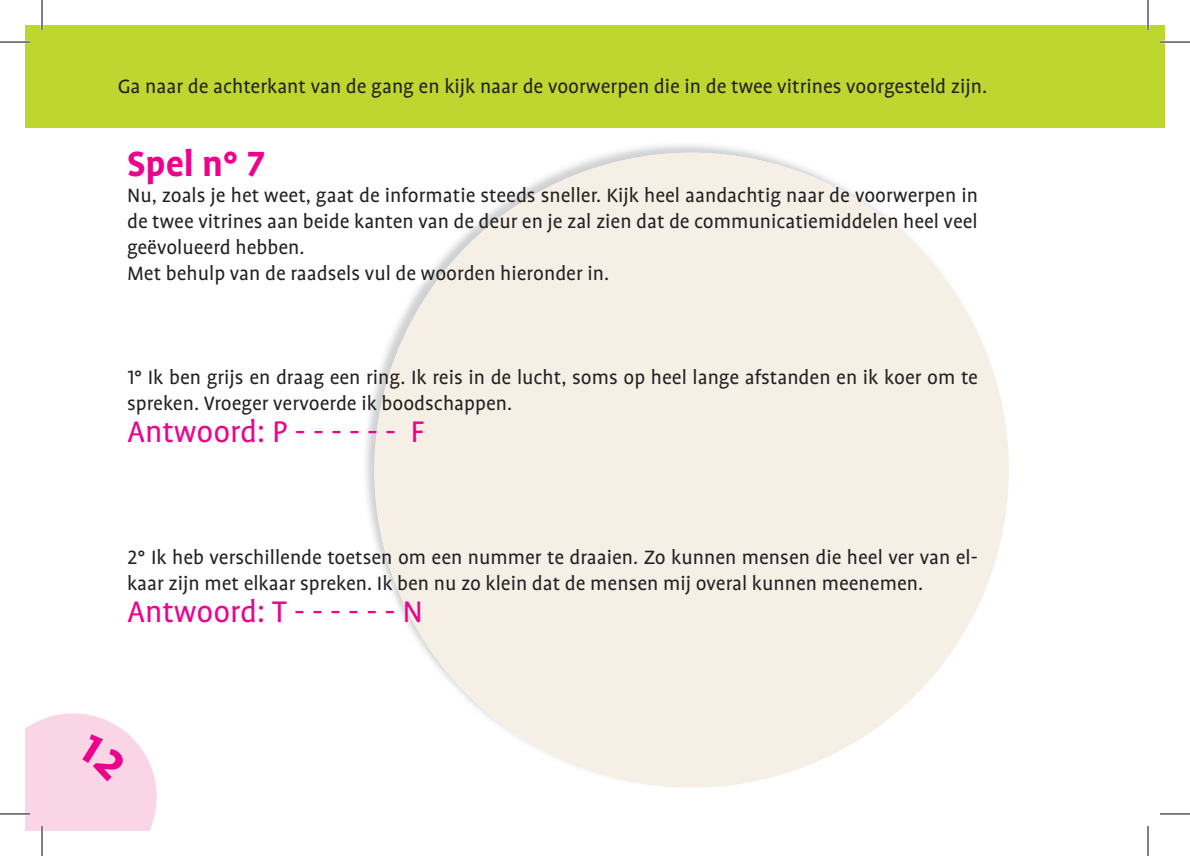
<style>
.page{position:relative;width:1190px;height:856px;background:#fff}
.page>*{position:absolute;margin:0;border:0;box-sizing:border-box;transform-origin:0 0}
.t1{font:700 40px "Profile OT";color:#ed028c}
.t2{font:34px "Profile OT";color:#ed028c}
.t3{font:22px/26px "Profile OT";color:#231f20}
</style>
<div class="page">
<svg style="left:366px;top:153px;width:643px;height:634px;fill:#f5efe6"></svg>
<div style="left:25px;top:25px;width:1140px;height:102px;background:#bed630"></div>
<hr style="left:0;top:41px;width:30px;height:2px;background:#fff">
<hr style="left:1160px;top:41px;width:30px;height:2px;background:#fff">
<hr style="left:41px;top:0;width:2px;height:30px;background:#fff">
<hr style="left:1146px;top:0;width:3px;height:30px;background:#fff">
<hr style="left:0;top:42px;width:30px;height:1px;background:#000">
<hr style="left:1160px;top:42px;width:30px;height:1px;background:#000">
<hr style="left:0;top:813px;width:30px;height:1px;background:#000">
<hr style="left:1160px;top:813px;width:30px;height:1px;background:#000">
<hr style="left:42px;top:0;width:1px;height:30px;background:#000">
<hr style="left:42px;top:825px;width:1px;height:30px;background:#000">
<hr style="left:1147px;top:0;width:1px;height:30px;background:#000">
<hr style="left:1147px;top:825px;width:1px;height:30px;background:#000">
<svg style="left:25px;top:713px;width:132px;height:117px;background:#fad9e7"></svg>
<p class="t3" style="left:118px;top:74px;width:870px">Ga naar de achterkant van de gang en kijk naar de voorwerpen die in de twee vitrines voorgesteld zijn.</p>
<h1 class="t1" style="left:127px;top:141px;width:140px">Spel n° 7</h1>
<p class="t3" style="left:127px;top:182px;width:852px">Nu, zoals je het weet, gaat de informatie steeds sneller. Kijk heel aandachtig naar de voorwerpen in de twee vitrines aan beide kanten van de deur en je zal zien dat de communicatiemiddelen heel veel geëvolueerd hebben.<br>Met behulp van de raadsels vul de woorden hieronder in.</p>
<p class="t3" style="left:127px;top:364px;width:852px">1° Ik ben grijs en draag een ring. Ik reis in de lucht, soms op heel lange afstanden en ik koer om te spreken. Vroeger vervoerde ik boodschappen.</p>
<h2 class="t2" style="left:127px;top:412px;width:298px">Antwoord: P - - - - - - F</h2>
<p class="t3" style="left:127px;top:544px;width:852px">2° Ik heb verschillende toetsen om een nummer te draaien. Zo kunnen mensen die heel ver van el&shy;kaar zijn met elkaar spreken. Ik ben nu zo klein dat de mensen mij overal kunnen meenemen.</p>
<h2 class="t2" style="left:127px;top:592px;width:297px">Antwoord: T - - - - - - N</h2>
</div>
